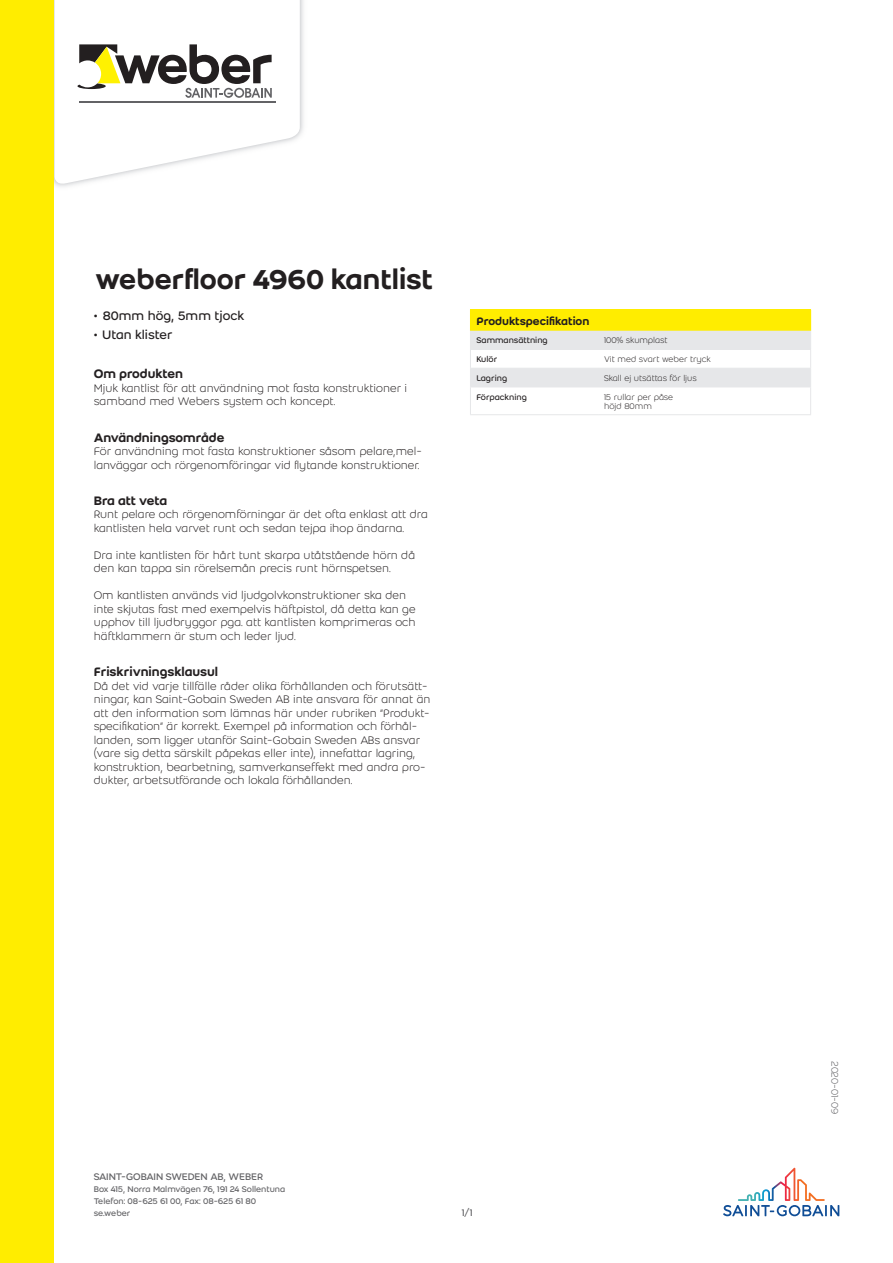
<style>
.page{position:relative;width:893px;height:1263px;background:#fff}
.page>*{position:absolute;margin:0;border:0;box-sizing:border-box;transform-origin:0 0}
.Product_name{font:500 30px "Weber";color:#231f20}
.Second_header{font:500 13.5px "Weber";color:#231f20}
.t1{font:13.5px "Weber";color:#231f20}
.Second_header-2{font:500 13.5px "Weber";letter-spacing:-.02em;color:#231f20}
.Body_text{font:300 12px/13.5px "Weber";color:#231f20}
.header_1{font:500 12px "Weber";color:#231f20}
.Address_-_company{font:10.5px "Weber";letter-spacing:-.01em;color:#636366}
.Last_modification_da{font:300 10.5px "Weber";letter-spacing:-.02em;color:#636366}
.Paging{font:10.5px "Weber";color:#636366}
.Address{font:9px "Weber";letter-spacing:-.005em;color:#636366}
.column_2{font:300 9px/9px "Weber";color:#231f20}
.column_1{font:9px "Weber";color:#231f20}
</style>
<div class="page">
<img style="left:54px;top:0;width:250px;height:187px">
<svg style="left:55px;top:0;width:245px;height:186px"></svg>
<hr style="left:79px;top:101px;width:196px;height:1px;background:#636366">
<svg style="left:77px;top:44px;width:195px;height:54px"></svg>
<div style="left:0;top:0;width:54px;height:1263px;background:#ffed00"></div>
<svg style="left:723px;top:1168px;width:116px;height:48px"></svg>
<hr style="left:470px;top:414px;width:128px;height:1px;background:#e6e7e9">
<svg style="left:470px;top:310px;width:341px;height:104px"></svg>
<hr style="left:598px;top:414px;width:213px;height:1px;background:#e6e7e9">
<p class="Product_name" style="left:95px;top:257px;width:340px">weberfloor 4960 kantlist</p>
<p class="t1" style="left:94px;top:306px;width:152px">• 80mm hög, 5mm tjock</p>
<p class="t1" style="left:94px;top:325px;width:80px">• Utan klister</p>
<p class="Second_header" style="left:94px;top:364px;width:91px">Om produkten</p>
<p class="Body_text" style="left:94px;top:381px;width:315px">Mjuk kantlist för att användning mot fasta konstruktioner i samband med Webers system och koncept.</p>
<p class="Second_header" style="left:94px;top:427px;width:132px">Användningsområde</p>
<p class="Body_text" style="left:94px;top:444px;width:330px">För användning mot fasta konstruktioner såsom pelare,mel&shy;lanväggar och rörgenomföringar vid flytande konstruktioner.</p>
<p class="Second_header-2" style="left:94px;top:491px;width:75px">Bra att veta</p>
<p class="Body_text" style="left:94px;top:507px;width:336px">Runt pelare och rörgenomförningar är det ofta enklast att dra kantlisten hela varvet runt och sedan tejpa ihop ändarna.</p>
<p class="Body_text" style="left:94px;top:548px;width:323px">Dra inte kantlisten för hårt tunt skarpa utåtstående hörn då den kan tappa sin rörelsemån precis runt hörnspetsen.</p>
<p class="Body_text" style="left:94px;top:588px;width:323px">Om kantlisten används vid ljudgolvkonstruktioner ska den inte skjutas fast med exempelvis häftpistol, då detta kan ge upphov till ljudbryggor pga. att kantlisten komprimeras och häftklammern är stum och leder ljud.</p>
<p class="Second_header" style="left:94px;top:662px;width:126px">Friskrivningsklausul</p>
<p class="Body_text" style="left:94px;top:679px;width:338px">Då det vid varje tillfälle råder olika förhållanden och förutsätt&shy;ningar, kan Saint-Gobain Sweden AB inte ansvara för annat än att den information som lämnas här under rubriken ”Produkt&shy;specifikation” är korrekt. Exempel på information och förhål&shy;landen, som ligger utanför Saint-Gobain Sweden ABs ansvar (vare sig detta särskilt påpekas eller inte), innefattar lagring, konstruktion, bearbetning, samverkanseffekt med andra pro&shy;dukter, arbetsutförande och lokala förhållanden.</p>
<p class="header_1" style="left:476px;top:312px;width:114px">Produktspecifikation</p>
<p class="column_1" style="left:476px;top:334px;width:73px">Sammansättning</p>
<p class="column_2" style="left:604px;top:336px;width:65px">100% skumplast</p>
<p class="column_1" style="left:476px;top:353px;width:22px">Kulör</p>
<p class="column_2" style="left:604px;top:355px;width:108px">Vit med svart weber tryck</p>
<p class="column_1" style="left:476px;top:372px;width:32px">Lagring</p>
<p class="column_2" style="left:604px;top:373px;width:94px">Skall ej utsättas för ljus</p>
<p class="column_1" style="left:476px;top:390px;width:52px">Förpackning</p>
<p class="column_2" style="left:604px;top:392px;width:71px">15 rullar per påse höjd 80mm</p>
<p class="Address_-_company" style="left:94px;top:1169px;width:171px">SAINT-GOBAIN SWEDEN AB, WEBER</p>
<p class="Address" style="left:94px;top:1183px;width:193px">Box 415, Norra Malmvägen 76, 191 24 Sollentuna</p>
<p class="Address" style="left:94px;top:1195px;width:164px">Telefon: 08-625 61 00, Fax: 08-625 61 80</p>
<p class="Address" style="left:94px;top:1207px;width:38px">se.weber</p>
<p class="Paging" style="left:462px;top:1205px;width:12px">1/1</p>
<p class="Last_modification_da" style="left:842px;top:1061px;width:54px;rotate:90deg">2020-01-09</p>
</div>
